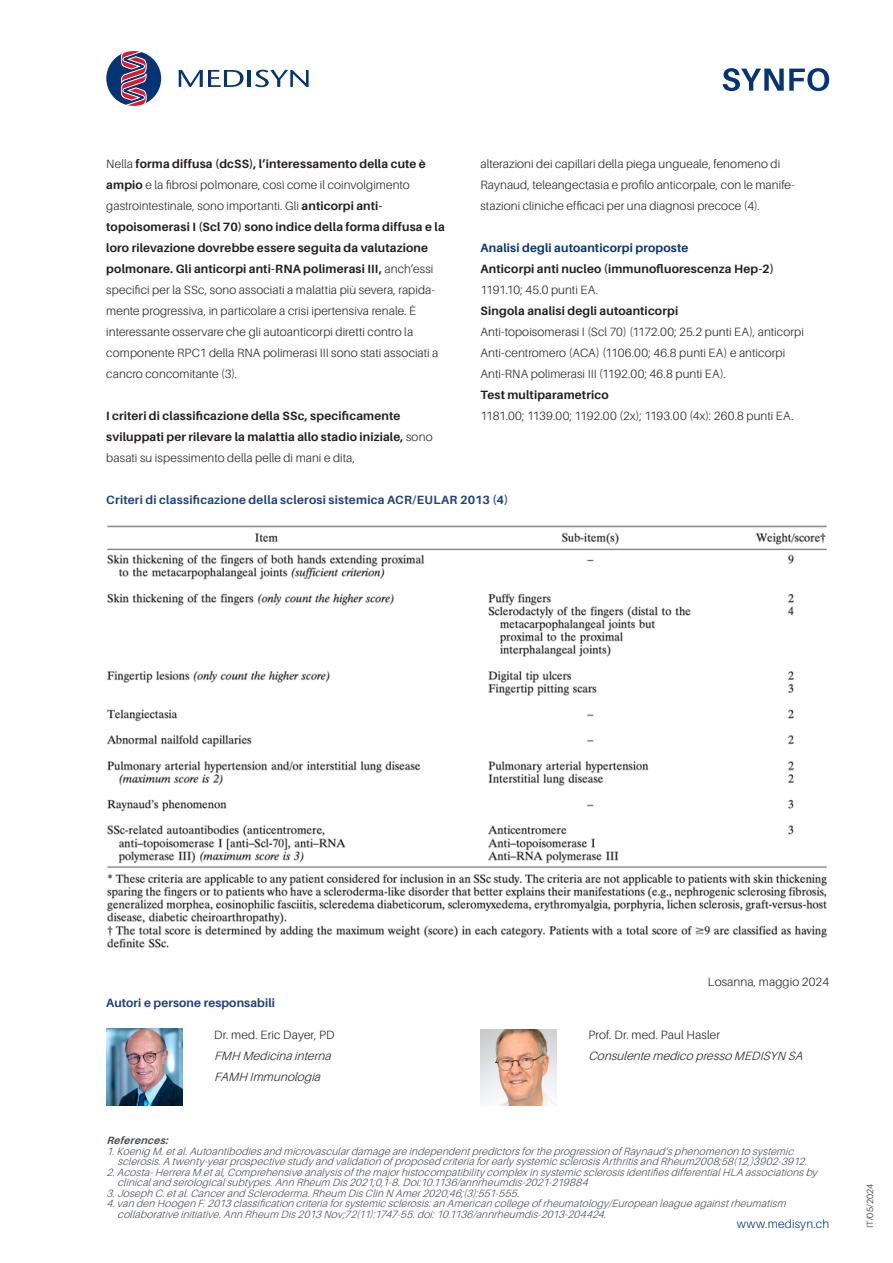
<style>
.page{position:relative;width:893px;height:1263px;background:#fff}
.page>*{position:absolute;margin:0;border:0;box-sizing:border-box;transform-origin:0 0}
.t1{font:300 12px/21px "Aileron";letter-spacing:.01em;color:#231f20}
.t2{font:700 12px/21px "Aileron";letter-spacing:.015em;color:#231f20}
.t3{font:700 12px "Aileron";letter-spacing:.015em;color:#1f417d}
.t4{font:italic 300 12px/21px "Aileron";color:#231f20}
.t5{font:700 12px "Aileron";letter-spacing:.015em;color:#053474}
.t6{font:300 12px "Aileron";letter-spacing:.015em;color:#053474}
.t7{font:italic 300 10.5px "Aileron";letter-spacing:.015em;color:#464b54}
.t8{font:italic 700 10.5px "Aileron";color:#464b54}
.t9{font:300 9px "Aileron";letter-spacing:.02em;color:#231f20}
.s1{font-weight:700}
.s2{font-weight:300}
</style>
<div class="page">
<svg style="left:723px;top:68px;width:106px;height:23px"></svg>
<svg style="left:179px;top:70px;width:65px;height:17px"></svg>
<hr style="left:248px;top:70px;width:3px;height:17px;background:#053474">
<svg style="left:255px;top:70px;width:54px;height:17px"></svg>
<svg style="left:106px;top:51px;width:55px;height:55px"></svg>
<img style="left:106px;top:1029px;width:77px;height:76px">
<img style="left:481px;top:1029px;width:76px;height:77px">
<img style="left:106px;top:525px;width:721px;height:423px">
<p class="t1" style="left:106px;top:153px;width:340px">Nella <span class="s1">forma diffusa (dcSS), l’interessamento della cute è ampio</span> e la fibrosi polmonare, così come il coinvolgimento gastrointestinale, sono importanti. Gli <span class="s1">anticorpi anti&shy;topoisomerasi I (Scl 70) sono indice della forma diffusa e la loro rilevazione dovrebbe essere seguita da valutazione polmonare. Gli anticorpi anti-RNA polimerasi III,</span> anch’essi specifici per la SSc, sono associati a malattia più severa, rapida&shy;mente progressiva, in particolare a crisi ipertensiva renale. È interessante osservare che gli autoanticorpi diretti contro la componente RPC1 della RNA polimerasi III sono stati associati a cancro concomitante (3).</p>
<p class="t2" style="left:106px;top:405px;width:328px">I criteri di classificazione della SSc, specificamente sviluppati per rilevare la malattia allo stadio iniziale, <span class="s2">sono basati su ispessimento della pelle di mani e dita,</span></p>
<p class="t1" style="left:480px;top:153px;width:316px">alterazioni dei capillari della piega ungueale, fenomeno di<br>Raynaud, teleangectasia e profilo anticorpale, con le manife&shy;stazioni cliniche efficaci per una diagnosi precoce (4).</p>
<p class="t5" style="left:480px;top:241px;width:209px">Analisi degli autoanticorpi proposte</p>
<p class="t2" style="left:480px;top:258px;width:295px">Anticorpi anti nucleo (immunofluorescenza Hep-2)</p>
<p class="t1" style="left:480px;top:279px;width:119px">1191.10; 45.0 punti EA.</p>
<p class="t2" style="left:480px;top:300px;width:199px">Singola analisi degli autoanticorpi</p>
<p class="t1" style="left:480px;top:321px;width:325px">Anti-topoisomerasi I (Scl 70) (1172.00; 25.2 punti EA), anticorpi<br>Anti-centromero (ACA) (1106.00; 46.8 punti EA) e anticorpi<br>Anti-RNA polimerasi III (1192.00; 46.8 punti EA).</p>
<p class="t2" style="left:480px;top:384px;width:130px">Test multiparametrico</p>
<p class="t1" style="left:480px;top:405px;width:315px">1181.00; 1139.00; 1192.00 (2x); 1193.00 (4x): 260.8 punti EA.</p>
<p class="t3" style="left:106px;top:493px;width:404px">Criteri di classificazione della sclerosi sistemica ACR/EULAR 2013 (4)</p>
<p class="t3" style="left:106px;top:996px;width:170px">Autori e persone responsabili</p>
<p class="t1" style="left:214px;top:1025px;width:122px">Dr. med. Eric Dayer, PD</p>
<p class="t4" style="left:214px;top:1046px;width:122px">FMH Medicinainterna<br>FAMH Immunologia</p>
<p class="t1" style="left:708px;top:971px;width:123px">Losanna, maggio 2024</p>
<p class="t1" style="left:588px;top:1025px;width:133px">Prof. Dr. med. Paul Hasler</p>
<p class="t4" style="left:588px;top:1046px;width:219px">Consulente medico presso MEDISYN SA</p>
<p class="t8" style="left:106px;top:1135px;width:66px">References:</p>
<p class="t7" style="left:106px;top:1145px;width:691px">1.Koenig M.etal.Autoantibodiesand microvasculardamage are independentpredictorsforthe progression ofRaynaud’sphenomenon to systemic</p>
<p class="t7" style="left:118px;top:1156px;width:694px">sclerosis.A twenty -yearprospective study and validation ofproposed criteriaforearly systemicsclerosisArthritisand Rheum2008; 58(12, )3902-3912.</p>
<p class="t7" style="left:106px;top:1166px;width:712px">2.Acosta-HerreraM.etal, Comprehensive analysisofthe majorhistocompatibility complexin systemicsclerosisidentifiesdifferentialHLA associationsby</p>
<p class="t7" style="left:118px;top:1177px;width:475px">clinicaland serologicalsubtypes.Ann Rheum Dis2021;0, 1-8.Doi:10.1136/annrheumdis-2021-219884</p>
<p class="t7" style="left:106px;top:1187px;width:417px">3.Joseph C.etal.Cancerand Scleroderma.Rheum DisClin N Amer2020;46; (3):551-555.</p>
<p class="t7" style="left:106px;top:1198px;width:684px">4.van den Hoogen F.2013 classification criteriaforsystemicsclerosis:an American college ofrheumatology/European league againstrheumatism</p>
<p class="t7" style="left:118px;top:1208px;width:493px">collaborative initiative.Ann Rheum Dis2013 Nov;72(11):1747-55.doi:10.1136/annrheumdis-2013-204424.</p>
<p class="t6" style="left:737px;top:1218px;width:94px">www.medisyn.ch</p>
<p class="t9" style="left:865px;top:1228px;width:46px;rotate:-90deg">IT/05/2024</p>
</div>
